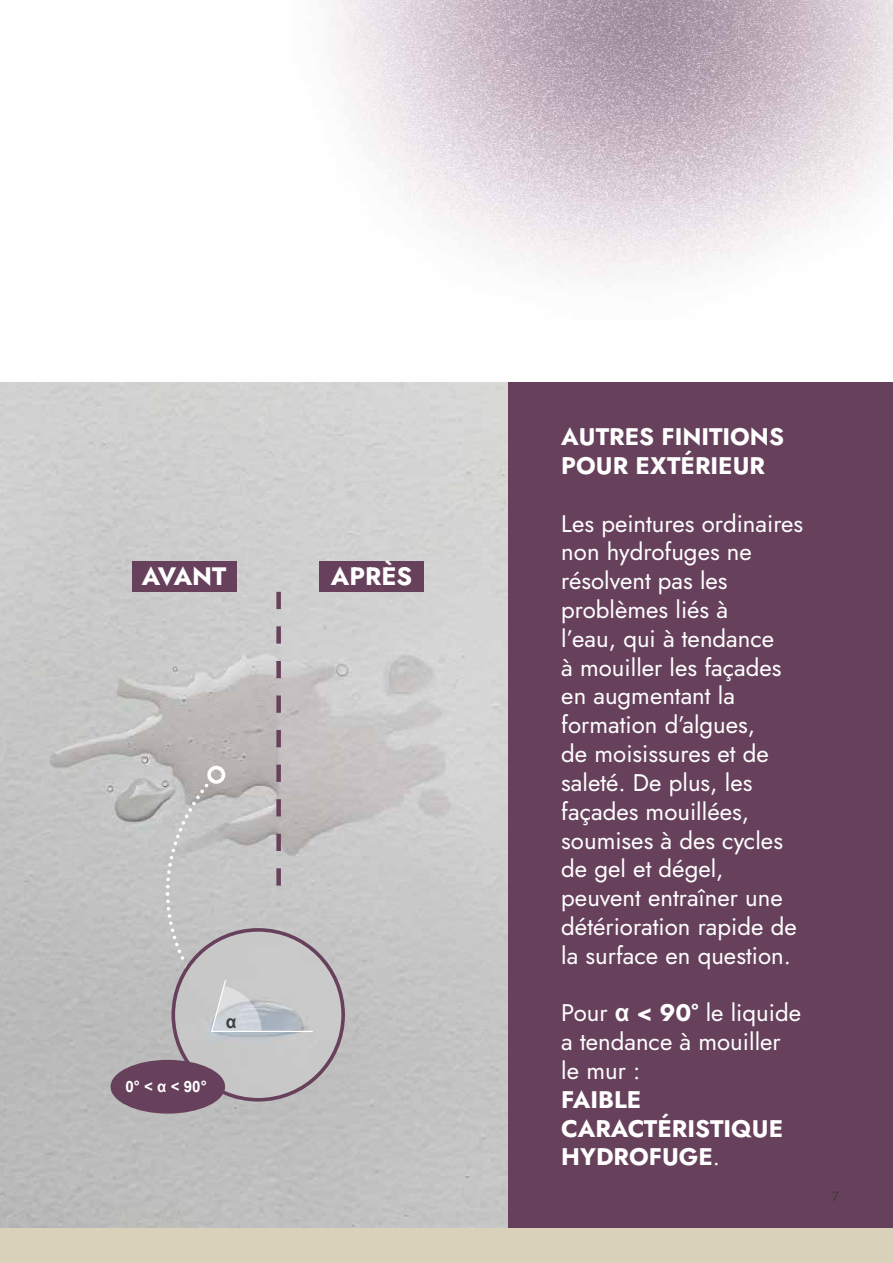
<style>
.page{position:relative;width:893px;height:1263px;background:#fff}
.page>*{position:absolute;margin:0;border:0;box-sizing:border-box;transform-origin:0 0}
.t1{font:700 25.2px "Jost";color:#fff}
.t2{font:24px/28.8px "Jost";color:#fff}
.t3{font:700 24px/28.8px "Jost";color:#fff}
.t4{font:700 18px "Arial";color:#3d3c3b}
.t5{font:700 15.6px "Arial";color:#fff}
.t6{font:13.5px "Jost";color:#3c3c3b}
.s1{font-family:"Arial";font-weight:700}
.s2{font-weight:700}
.s3{font-weight:400}
</style>
<div class="page">
<img style="left:179px;top:0;width:714px;height:383px">
<img style="left:0;top:383px;width:508px;height:846px">
<div style="left:508px;top:383px;width:385px;height:880px;background:#67415b"></div>
<div style="left:0;top:1229px;width:893px;height:34px;background:#dad1ba"></div>
<svg style="left:141px;top:778px;width:71px;height:191px;background:#c1c1c0"></svg>
<div style="left:207px;top:766px;width:18px;height:18px;border:4px solid #fff;border-radius:50%"></div>
<svg style="left:276px;top:592px;width:5px;height:293px"></svg>
<img style="left:173px;top:930px;width:170px;height:170px;border-radius:85px">
<div style="left:171px;top:928px;width:174px;height:173px;border:4px solid #67415b;border-radius:50%"></div>
<svg style="left:210px;top:979px;width:104px;height:53px;background:#c7cacd"></svg>
<div style="left:111px;top:1060px;width:114px;height:53px;background:#67415b;border-radius:50%"></div>
<div style="left:132px;top:561px;width:104px;height:30px;background:#67415b"></div>
<div style="left:319px;top:561px;width:105px;height:30px;background:#67415b"></div>
<p class="t1" style="left:142px;top:559px;width:86px">AVANT</p>
<p class="t1" style="left:331px;top:559px;width:83px">APRÈS</p>
<p class="t4" style="left:226px;top:1009px;width:12px">α</p>
<p class="t5" style="left:126px;top:1075px;width:83px">0° &lt; α &lt; 90°</p>
<p class="t3" style="left:561px;top:423px;width:224px">AUTRES FINITIONS<br>POUR EXTÉRIEUR</p>
<p class="t2" style="left:561px;top:509px;width:243px">Les peintures ordinaires non hydrofuges ne résolvent pas les problèmes liés à<br>l’eau, qui à tendance<br>à mouiller les façades en augmentant la formation d’algues,<br>de moisissures et de saleté. De plus, les façades mouillées, soumises à des cycles de gel et dégel, peuvent entraîner une détérioration rapide de la surface en question.</p>
<p class="t2" style="left:561px;top:999px;width:241px">Pour <span class="s1">α</span> <span class="s2">&lt; 90°</span> le liquide a tendance à mouiller le mur :</p>
<p class="t3" style="left:561px;top:1085px;width:223px">FAIBLE<br>CARACTÉRISTIQUE<br>HYDROFUGE<span class="s3">.</span></p>
<p class="t6" style="left:832px;top:1187px;width:9px">7</p>
</div>
